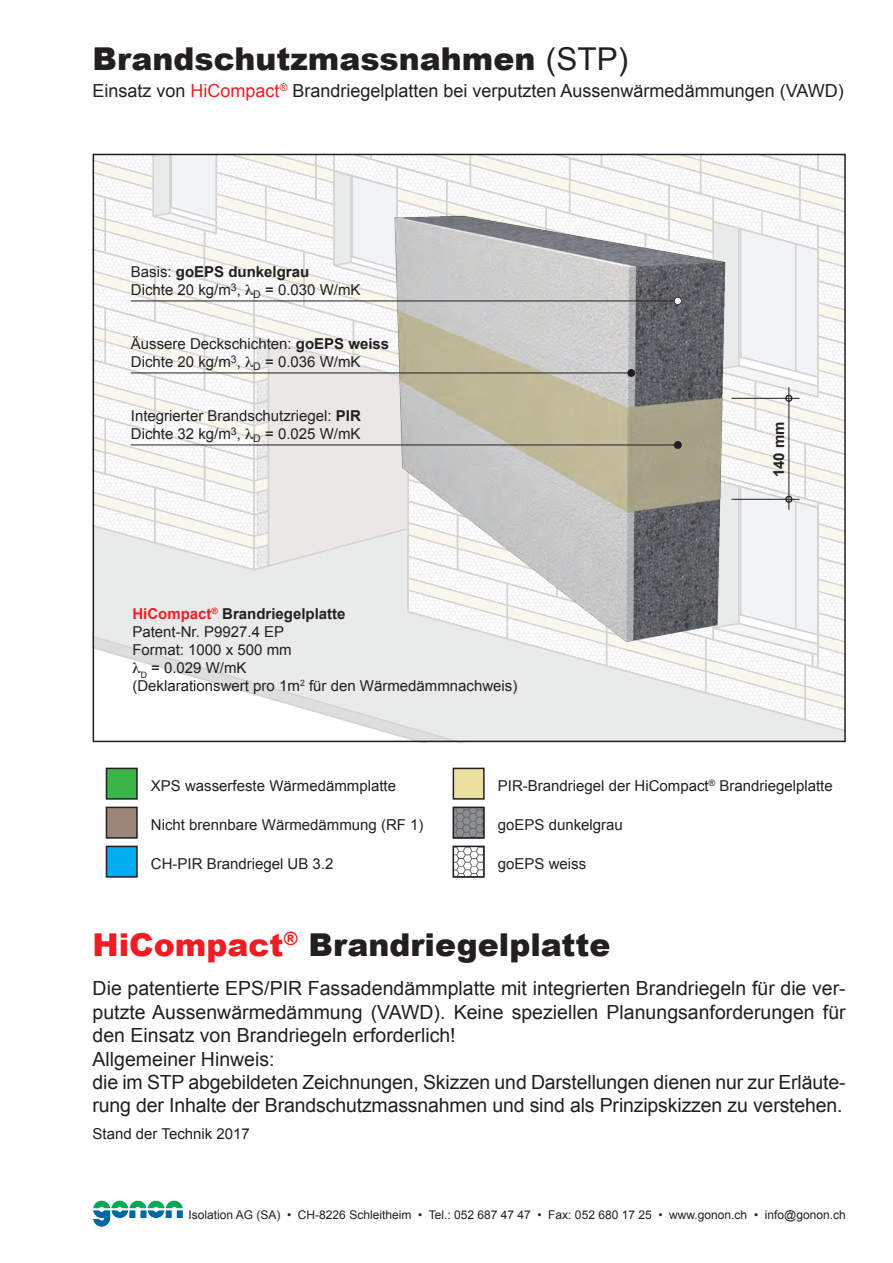
<style>
.page{position:relative;width:893px;height:1263px;background:#fff}
.page>*{position:absolute;margin:0;border:0;box-sizing:border-box;transform-origin:0 0}
.t1{font:900 31.5px "Arial";color:#231f20}
.t2{font:19.5px/23.4px "Arial";color:#231f20}
.t3{font:18px "Arial";color:#231f20}
.t4{font:15px/18px "Arial";color:#231f20}
.t5{font:700 15px "Arial";color:#231f20}
.t6{font:12px "Arial";color:#231f20}
.s1{font-weight:400}
.s2{color:#ee1d23}
.s3{font-weight:700}
</style>
<div class="page">
<svg style="left:92px;top:1200px;width:92px;height:28px"></svg>
<div style="left:106px;top:768px;width:32px;height:32px;background:#3ab54a;border:2px solid #231f20"></div>
<div style="left:106px;top:807px;width:32px;height:32px;background:#9b8679;border:2px solid #231f20"></div>
<div style="left:106px;top:846px;width:32px;height:32px;background:#00aeef;border:2px solid #231f20"></div>
<div style="left:453px;top:768px;width:32px;height:32px;background:#eae0a0;border:2px solid #231f20"></div>
<div style="left:453px;top:807px;width:32px;height:32px;background:#555152"></div>
<div style="left:453px;top:846px;width:32px;height:32px;background:#555152"></div>
<svg style="left:453px;top:807px;width:31px;height:31px"></svg>
<svg style="left:453px;top:846px;width:31px;height:31px"></svg>
<svg style="left:93px;top:155px;width:753px;height:587px"></svg>
<h1 class="t1" style="left:93px;top:36px;width:537px">Brandschutzmassnahmen <span class="s1">(STP)</span></h1>
<p class="t3" style="left:93px;top:79px;width:753px">Einsatz von <span class="s2">HiCompact</span><sup>®</sup> Brandriegelplatten bei verputzten Aussenwärmedämmungen (VAWD)</p>
<p class="t4" style="left:131px;top:263px;width:231px">Basis: <span class="s3">goEPS dunkelgrau<br></span>Dichte 20 kg/m<sup>3</sup>, <sub>D</sub> = 0.030 W/mK</p>
<p class="t4" style="left:131px;top:335px;width:260px">Äussere Deckschichten: <span class="s3">goEPS weiss<br></span>Dichte 20 kg/m<sup>3</sup>, <sub>D</sub> = 0.036 W/mK</p>
<p class="t4" style="left:131px;top:407px;width:232px">Integrierter Brandschutzriegel: <span class="s3">PIR<br></span>Dichte 32 kg/m<sup>3</sup>, <sub>D</sub> = 0.025 W/mK</p>
<p class="t5" style="left:132px;top:604px;width:215px"><span class="s2">HiCompact</span><sup>®</sup> Brandriegelplatte</p>
<p class="t4" style="left:132px;top:623px;width:153px">Patent-Nr. P9927.4 EP</p>
<p class="t4" style="left:132px;top:641px;width:161px">Format: 1000 x 500 mm</p>
<p class="t4" style="left:141px;top:659px;width:107px"><sub>D</sub> = 0.029 W/mK</p>
<p class="t4" style="left:132px;top:677px;width:386px">(Deklarationswert pro 1m<sup>2</sup> für den Wärmedämmnachweis)</p>
<p class="t5" style="left:769px;top:477px;width:57px;rotate:-90deg">140 mm</p>
<p class="t4" style="left:151px;top:777px;width:247px">XPS wasserfeste Wärmedämmplatte</p>
<p class="t4" style="left:151px;top:816px;width:274px">Nicht brennbare Wärmedämmung (RF 1)</p>
<p class="t4" style="left:151px;top:855px;width:184px">CH-PIR Brandriegel UB 3.2</p>
<p class="t4" style="left:498px;top:777px;width:336px">PIR-Brandriegel der HiCompact<sup>®</sup> Brandriegelplatte</p>
<p class="t4" style="left:498px;top:816px;width:127px">goEPS dunkelgrau</p>
<p class="t4" style="left:498px;top:855px;width:90px">goEPS weiss</p>
<h1 class="t1" style="left:93px;top:921px;width:519px"><span class="s2">HiCompact</span><sup>®</sup> Brandriegelplatte</h1>
<p class="t2" style="left:93px;top:977px;width:755px">Die patentierte EPS/PIR Fassadendämmplatte mit integrierten Brandriegeln für die ver&shy;putzte Aussenwärmedämmung (VAWD). Keine speziellen Planungsanforderungen für den Einsatz von Brandriegeln erforderlich!<br>Allgemeiner Hinweis:<br>die im STP abgebildeten Zeichnungen, Skizzen und Darstellungen dienen nur zur Erläute&shy;rung der Inhalte der Brandschutzmassnahmen und sind als Prinzipskizzen zu verstehen.</p>
<p class="t4" style="left:93px;top:1125px;width:159px">Stand der Technik 2017</p>
<p class="t6" style="left:188px;top:1206px;width:659px">Isolation AG (SA) • CH-8226 Schleitheim • Tel.: 052 687 47 47 • Fax: 052 680 17 25 • www.gonon.ch • info@gonon.ch</p>
</div>
